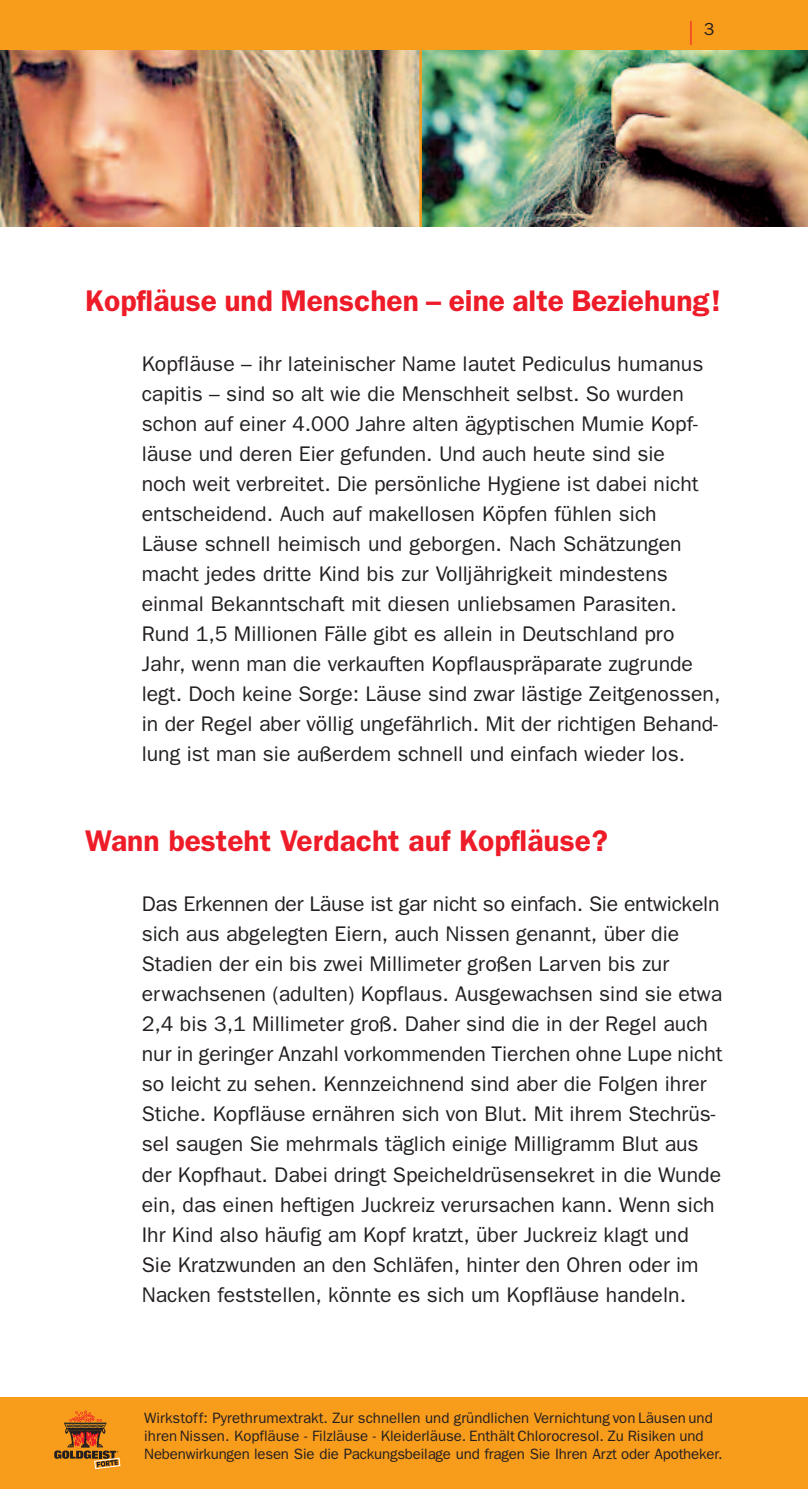
<style>
.page{position:relative;width:808px;height:1489px;background:#fff}
.page>*{position:absolute;margin:0;border:0;box-sizing:border-box;transform-origin:0 0}
.t1{font:35px "Franklin Gothic";color:#ee1c28;scale:.5 1}
.t2{font:600 30px "Franklin Gothic";color:#ee1c28}
.t3{font:21.25px/30px "Franklin Gothic";color:#231f20}
.t4{font:15px/18px "Franklin Gothic";color:#231f20}
</style>
<div class="page">
<img style="left:422px;top:50px;width:386px;height:177px">
<img style="left:0;top:50px;width:419px;height:177px">
<div style="left:0;top:0;width:808px;height:50px;background:#f89c1c"></div>
<hr style="left:419px;top:50px;width:3px;height:177px;background:#f89c1c">
<div style="left:0;top:1396px;width:808px;height:92px;background:#f89c1c"></div>
<svg style="left:54px;top:1410px;width:66px;height:58px"></svg>
<h1 class="t1" style="left:689px;top:13px;width:53px">| <sup>3</sup></h1>
<h2 class="t2" style="left:85px;top:283px;width:637px">Kopfläuse und Menschen – eine alte Beziehung!</h2>
<p class="t3" style="left:142px;top:349px;width:580px">Kopfläuse – ihr lateinischer Name lautet Pediculus humanus capitis – sind so alt wie die Menschheit selbst. So wurden schon auf einer 4.000 Jahre alten ägyptischen Mumie Kopf&shy;läuse und deren Eier gefunden. Und auch heute sind sie<br>noch weit verbreitet. Die persönliche Hygiene ist dabei nicht entscheidend. Auch auf makellosen Köpfen fühlen sich<br>Läuse schnell heimisch und geborgen. Nach Schätzungen macht jedes dritte Kind bis zur Volljährigkeit mindestens einmal Bekanntschaft mit diesen unliebsamen Parasiten.<br>Rund 1,5 Millionen Fälle gibt es allein in Deutschland pro Jahr, wenn man die verkauften Kopflauspräparate zugrunde legt. Doch keine Sorge: Läuse sind zwar lästige Zeitgenossen, in der Regel aber völlig ungefährlich. Mit der richtigen Behand&shy;lung ist man sie außerdem schnell und einfach wieder los.</p>
<h2 class="t2" style="left:85px;top:823px;width:524px">Wann besteht Verdacht auf Kopfläuse?</h2>
<p class="t3" style="left:142px;top:889px;width:582px">Das Erkennen der Läuse ist gar nicht so einfach. Sie entwickeln sich aus abgelegten Eiern, auch Nissen genannt, über die Stadien der ein bis zwei Millimeter großen Larven bis zur erwachsenen (adulten) Kopflaus. Ausgewachsen sind sie etwa 2,4 bis 3,1 Millimeter groß. Daher sind die in der Regel auch nur in geringer Anzahl vorkommenden Tierchen ohne Lupe nicht so leicht zu sehen. Kennzeichnend sind aber die Folgen ihrer Stiche. Kopfläuse ernähren sich von Blut. Mit ihrem Stechrüs&shy;sel saugen Sie mehrmals täglich einige Milligramm Blut aus der Kopfhaut. Dabei dringt Speicheldrüsensekret in die Wunde ein, das einen heftigen Juckreiz verursachen kann. Wenn sich Ihr Kind also häufig am Kopf kratzt, über Juckreiz klagt und Sie Kratzwunden an den Schläfen, hinter den Ohren oder im Nacken feststellen, könnte es sich um Kopfläuse handeln.</p>
<p class="t4" style="left:144px;top:1408px;width:580px">Wirkstoff: Pyrethrumextrakt. Zur schnellen und gründlichen Vernichtung von Läusen und ihren Nissen. Kopfläuse - Filzläuse - Kleiderläuse. Enthält Chlorocresol. Zu Risiken und<br>Nebenwirkungen lesen Sie die Packungsbeilage und fragen Sie Ihren Arzt oder Apotheker.</p>
</div>
